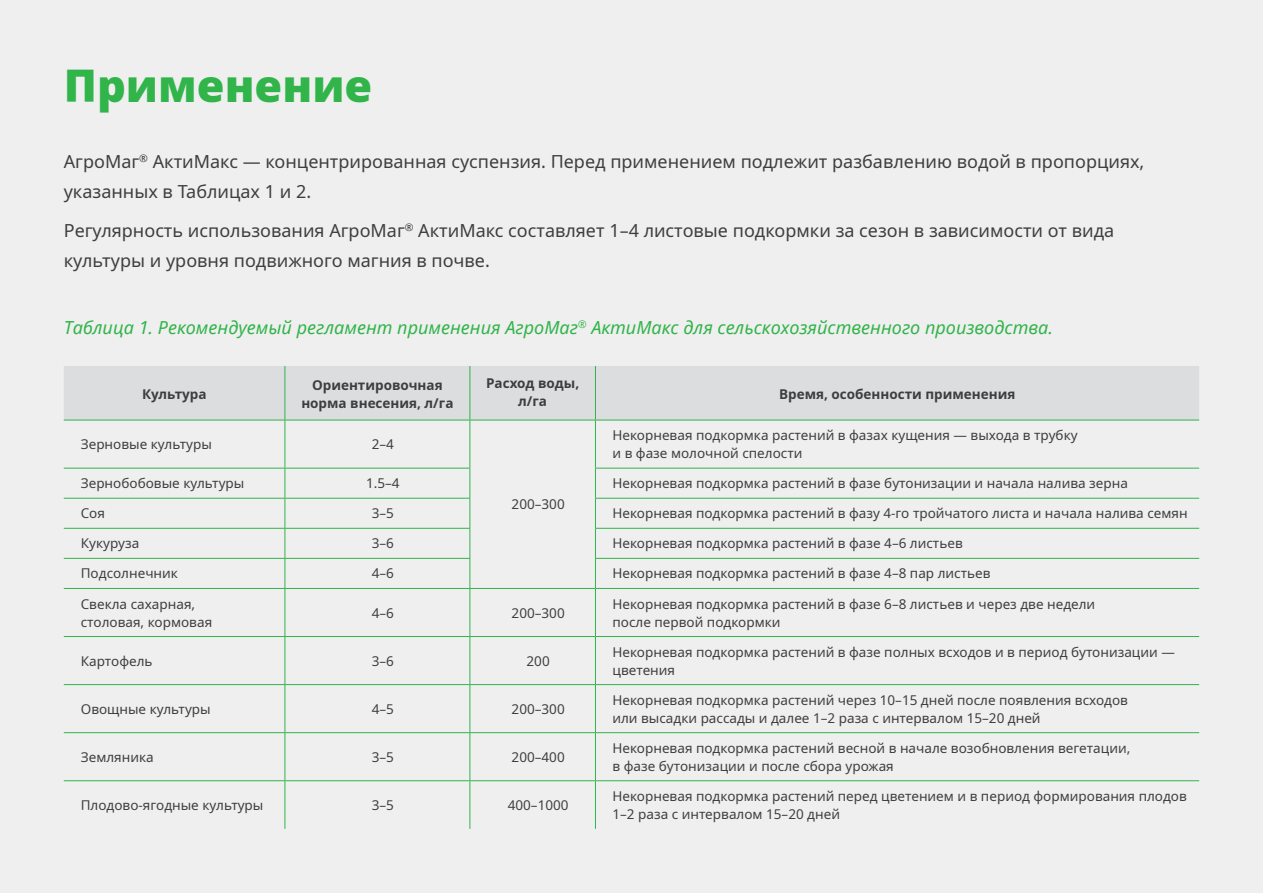
<style>
.page{position:relative;width:1263px;height:893px;background:#efefef}
.page>*{position:absolute;margin:0;border:0;box-sizing:border-box;transform-origin:0 0}
.t1{font:900 45px "Noto Sans";color:#31b44a}
.t2{font:18px/30px "Noto Sans";color:#3e3e3f}
.t3{font:italic 18px "Noto Sans";color:#31b44a}
.t4{font:13.5px/18px "Noto Sans";color:#3e3e3f}
.t5{font:700 13.5px/18px "Noto Sans";color:#3e3e3f;text-align:center}
</style>
<div class="page">
<div style="left:64px;top:366px;width:1135px;height:54px;background:#dcdddf"></div>
<hr style="left:285px;top:366px;width:1px;height:54px;background:#31b44a">
<hr style="left:469px;top:366px;width:1px;height:54px;background:#31b44a">
<hr style="left:595px;top:366px;width:1px;height:54px;background:#31b44a">
<hr style="left:64px;top:420px;width:221px;height:1px;background:#31b44a">
<hr style="left:285px;top:420px;width:1px;height:48px;background:#31b44a">
<hr style="left:285px;top:420px;width:185px;height:1px;background:#31b44a">
<hr style="left:469px;top:420px;width:1px;height:48px;background:#31b44a">
<hr style="left:470px;top:420px;width:125px;height:1px;background:#31b44a">
<hr style="left:595px;top:420px;width:1px;height:48px;background:#31b44a">
<hr style="left:595px;top:420px;width:604px;height:1px;background:#31b44a">
<hr style="left:64px;top:468px;width:221px;height:1px;background:#31b44a">
<hr style="left:64px;top:498px;width:221px;height:1px;background:#31b44a">
<hr style="left:64px;top:528px;width:221px;height:1px;background:#31b44a">
<hr style="left:64px;top:558px;width:221px;height:1px;background:#31b44a">
<hr style="left:64px;top:588px;width:221px;height:1px;background:#31b44a">
<hr style="left:64px;top:636px;width:221px;height:1px;background:#31b44a">
<hr style="left:64px;top:684px;width:221px;height:1px;background:#31b44a">
<hr style="left:64px;top:732px;width:221px;height:1px;background:#31b44a">
<hr style="left:285px;top:468px;width:1px;height:30px;background:#31b44a">
<svg style="left:285px;top:499px;width:1px;height:89px"></svg>
<hr style="left:285px;top:589px;width:1px;height:47px;background:#31b44a">
<hr style="left:285px;top:637px;width:1px;height:47px;background:#31b44a">
<hr style="left:285px;top:685px;width:1px;height:47px;background:#31b44a">
<hr style="left:285px;top:733px;width:1px;height:47px;background:#31b44a">
<hr style="left:285px;top:468px;width:185px;height:1px;background:#31b44a">
<hr style="left:469px;top:468px;width:1px;height:30px;background:#31b44a">
<svg style="left:469px;top:499px;width:1px;height:89px"></svg>
<hr style="left:469px;top:589px;width:1px;height:47px;background:#31b44a">
<hr style="left:469px;top:637px;width:1px;height:47px;background:#31b44a">
<hr style="left:469px;top:685px;width:1px;height:47px;background:#31b44a">
<hr style="left:469px;top:733px;width:1px;height:47px;background:#31b44a">
<hr style="left:285px;top:498px;width:185px;height:1px;background:#31b44a">
<hr style="left:285px;top:528px;width:185px;height:1px;background:#31b44a">
<hr style="left:285px;top:558px;width:185px;height:1px;background:#31b44a">
<hr style="left:285px;top:588px;width:185px;height:1px;background:#31b44a">
<hr style="left:470px;top:588px;width:125px;height:1px;background:#31b44a">
<hr style="left:285px;top:636px;width:185px;height:1px;background:#31b44a">
<hr style="left:470px;top:636px;width:125px;height:1px;background:#31b44a">
<hr style="left:285px;top:684px;width:185px;height:1px;background:#31b44a">
<hr style="left:470px;top:684px;width:125px;height:1px;background:#31b44a">
<hr style="left:285px;top:732px;width:185px;height:1px;background:#31b44a">
<hr style="left:470px;top:732px;width:125px;height:1px;background:#31b44a">
<hr style="left:595px;top:468px;width:1px;height:30px;background:#31b44a">
<svg style="left:595px;top:499px;width:1px;height:89px"></svg>
<hr style="left:595px;top:589px;width:1px;height:47px;background:#31b44a">
<hr style="left:595px;top:637px;width:1px;height:47px;background:#31b44a">
<hr style="left:595px;top:685px;width:1px;height:47px;background:#31b44a">
<hr style="left:595px;top:733px;width:1px;height:47px;background:#31b44a">
<hr style="left:595px;top:468px;width:604px;height:1px;background:#31b44a">
<hr style="left:595px;top:498px;width:604px;height:1px;background:#31b44a">
<hr style="left:595px;top:528px;width:604px;height:1px;background:#31b44a">
<hr style="left:595px;top:558px;width:604px;height:1px;background:#31b44a">
<hr style="left:595px;top:588px;width:604px;height:1px;background:#31b44a">
<hr style="left:595px;top:636px;width:604px;height:1px;background:#31b44a">
<hr style="left:595px;top:684px;width:604px;height:1px;background:#31b44a">
<hr style="left:595px;top:732px;width:604px;height:1px;background:#31b44a">
<hr style="left:64px;top:780px;width:221px;height:1px;background:#31b44a">
<hr style="left:285px;top:781px;width:1px;height:48px;background:#31b44a">
<hr style="left:285px;top:780px;width:185px;height:1px;background:#31b44a">
<hr style="left:470px;top:780px;width:125px;height:1px;background:#31b44a">
<hr style="left:469px;top:781px;width:1px;height:48px;background:#31b44a">
<hr style="left:595px;top:781px;width:1px;height:48px;background:#31b44a">
<hr style="left:595px;top:780px;width:604px;height:1px;background:#31b44a">
<h1 class="t1" style="left:64px;top:51px;width:310px">Применение</h1>
<h2 class="t2" style="left:64px;top:147px;width:1082px">АгроМаг<sup>®</sup> АктиМакс — концентрированная суспензия. Перед применением подлежит разбавлению водой в пропорциях, указанных в Таблицах 1 и 2.</h2>
<h2 class="t2" style="left:64px;top:215px;width:1052px">Регулярность использования АгроМаг<sup>®</sup> АктиМакс составляет 1–4 листовые подкормки за сезон в зависимости от вида культуры и уровня подвижного магния в почве.</h2>
<h2 class="t3" style="left:64px;top:315px;width:991px">Таблица 1. Рекомендуемый регламент применения АгроМаг<sup>®</sup> АктиМакс для сельскохозяйственного производства.</h2>
<p class="t5" style="left:142px;top:385px;width:66px">Культура</p>
<p class="t5" style="left:301px;top:376px;width:154px">Ориентировочная норма внесения, л/га</p>
<p class="t5" style="left:486px;top:374px;width:95px">Расход воды, л/га</p>
<p class="t5" style="left:779px;top:385px;width:238px">Время, особенности применения</p>
<p class="t4" style="left:81px;top:436px;width:133px">Зерновые культуры</p>
<p class="t4" style="left:372px;top:436px;width:24px">2–4</p>
<p class="t4" style="left:612px;top:427px;width:467px">Некорневая подкормка растений в фазах кущения — выхода в трубку и в фазе молочной спелости</p>
<p class="t4" style="left:81px;top:475px;width:165px">Зернобобовые культуры</p>
<p class="t4" style="left:366px;top:475px;width:35px">1.5–4</p>
<p class="t4" style="left:612px;top:475px;width:517px">Некорневая подкормка растений в фазе бутонизации и начала налива зерна</p>
<p class="t4" style="left:81px;top:505px;width:26px">Соя</p>
<p class="t4" style="left:372px;top:505px;width:24px">3–5</p>
<p class="t4" style="left:612px;top:505px;width:577px">Некорневая подкормка растений в фазу 4‑го тройчатого листа и начала налива семян</p>
<p class="t4" style="left:81px;top:535px;width:60px">Кукуруза</p>
<p class="t4" style="left:372px;top:535px;width:24px">3–6</p>
<p class="t4" style="left:612px;top:535px;width:352px">Некорневая подкормка растений в фазе 4–6 листьев</p>
<p class="t4" style="left:81px;top:565px;width:99px">Подсолнечник</p>
<p class="t4" style="left:372px;top:565px;width:24px">4–6</p>
<p class="t4" style="left:612px;top:565px;width:380px">Некорневая подкормка растений в фазе 4–8 пар листьев</p>
<p class="t4" style="left:81px;top:595px;width:133px">Свекла сахарная, столовая, кормовая</p>
<p class="t4" style="left:372px;top:604px;width:24px">4–6</p>
<p class="t4" style="left:512px;top:604px;width:55px">200–300</p>
<p class="t4" style="left:612px;top:595px;width:484px">Некорневая подкормка растений в фазе 6–8 листьев и через две недели после первой подкормки</p>
<p class="t4" style="left:81px;top:652px;width:73px">Картофель</p>
<p class="t4" style="left:372px;top:652px;width:24px">3–6</p>
<p class="t4" style="left:527px;top:652px;width:25px">200</p>
<p class="t4" style="left:612px;top:643px;width:564px">Некорневая подкормка растений в фазе полных всходов и в период бутонизации — цветения</p>
<p class="t4" style="left:81px;top:700px;width:131px">Овощные культуры</p>
<p class="t4" style="left:372px;top:700px;width:24px">4–5</p>
<p class="t4" style="left:512px;top:700px;width:55px">200–300</p>
<p class="t4" style="left:612px;top:691px;width:517px">Некорневая подкормка растений через 10–15 дней после появления всходов или высадки рассады и далее 1–2 раза с интервалом 15–20 дней</p>
<p class="t4" style="left:81px;top:748px;width:74px">Земляника</p>
<p class="t4" style="left:372px;top:748px;width:24px">3–5</p>
<p class="t4" style="left:512px;top:748px;width:55px">200–400</p>
<p class="t4" style="left:612px;top:739px;width:519px">Некорневая подкормка растений весной в начале возобновления вегетации, в фазе бутонизации и после сбора урожая</p>
<p class="t4" style="left:81px;top:796px;width:184px">Плодово-ягодные культуры</p>
<p class="t4" style="left:372px;top:796px;width:24px">3–5</p>
<p class="t4" style="left:508px;top:796px;width:62px">400–1000</p>
<p class="t4" style="left:612px;top:787px;width:576px">Некорневая подкормка растений перед цветением и в период формирования плодов<br>1–2 раза с интервалом 15–20 дней</p>
<p class="t4" style="left:512px;top:496px;width:55px">200–300</p>
</div>
